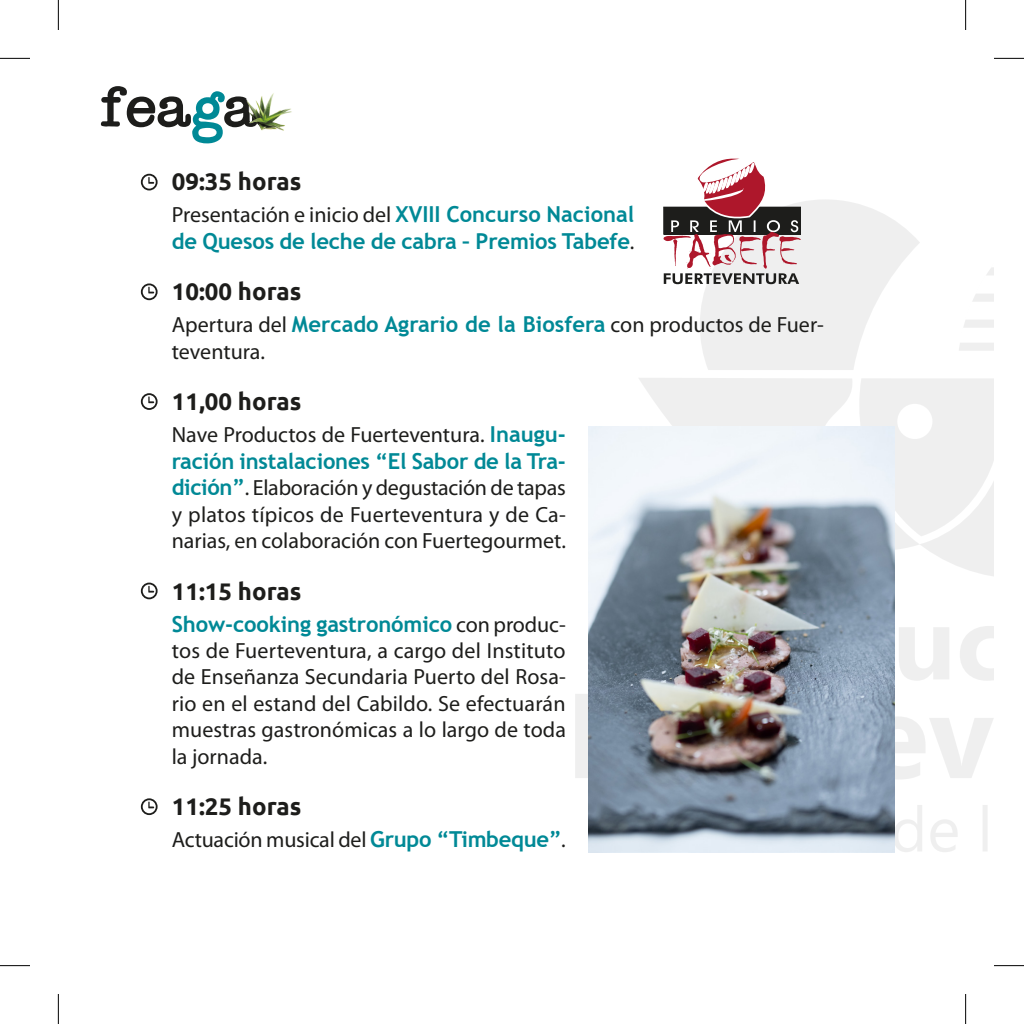
<style>
.page{position:relative;width:1024px;height:1024px;background:#fff}
.page>*{position:absolute;margin:0;border:0;box-sizing:border-box;transform-origin:0 0}
.t1{font:700 24px "Ubuntu";color:#1d1d1b}
.t2{font:22px/26.4px "Myriad Pro";color:#1d1d1b;text-align:justify}
.t3{font:700 22px "Trebuchet MS";letter-spacing:-.01em;color:#008996}
.s1{font-family:"Trebuchet MS";font-weight:700;color:#008996}
.s2{font-family:"Myriad Pro";font-weight:400;color:#1d1d1b}
</style>
<div class="page">
<svg style="left:101px;top:86px;width:139px;height:57px"></svg>
<img style="left:240px;top:93px;width:52px;height:38px">
<svg style="left:638px;top:378px;width:25px;height:49px"></svg>
<svg style="left:899px;top:626px;width:95px;height:55px"></svg>
<svg style="left:575px;top:694px;width:419px;height:85px"></svg>
<svg style="left:895px;top:805px;width:92px;height:47px"></svg>
<svg style="left:663px;top:158px;width:331px;height:418px"></svg>
<img style="left:588px;top:427px;width:307px;height:425px">
<svg style="left:141px;top:174px;width:17px;height:16px"></svg>
<svg style="left:141px;top:283px;width:17px;height:17px"></svg>
<svg style="left:141px;top:393px;width:17px;height:17px"></svg>
<svg style="left:141px;top:582px;width:17px;height:17px"></svg>
<svg style="left:141px;top:798px;width:17px;height:17px"></svg>
<hr style="left:0;top:58px;width:30px;height:1px;background:#000">
<hr style="left:994px;top:58px;width:30px;height:1px;background:#000">
<hr style="left:0;top:965px;width:30px;height:1px;background:#000">
<hr style="left:994px;top:965px;width:30px;height:1px;background:#000">
<hr style="left:58px;top:0;width:1px;height:30px;background:#000">
<hr style="left:58px;top:994px;width:1px;height:30px;background:#000">
<hr style="left:965px;top:0;width:1px;height:30px;background:#000">
<hr style="left:965px;top:994px;width:1px;height:30px;background:#000">
<p class="t1" style="left:172px;top:167px;width:131px">09:35 horas</p>
<p class="t2" style="left:172px;top:202px;width:464px">Presentación e inicio del <span class="s1">XVIII Concurso Nacional</span></p>
<p class="t3" style="left:172px;top:227px;width:464px">de Quesos de leche de cabra – Premios Tabefe<span class="s2">.</span></p>
<p class="t1" style="left:172px;top:277px;width:131px">10:00 horas</p>
<p class="t2" style="left:172px;top:311px;width:653px">Apertura del <span class="s1">Mercado Agrario de la Biosfera</span> con productos de Fuer&shy;teventura.</p>
<p class="t1" style="left:172px;top:387px;width:131px">11,00 horas</p>
<p class="t2" style="left:172px;top:421px;width:396px">Nave Productos de Fuerteventura. <span class="s1">Inaugu-</span></p>
<p class="t3" style="left:172px;top:447px;width:396px">ración instalaciones “El Sabor de la Tra-</p>
<p class="t2" style="left:172px;top:474px;width:396px"><span class="s1">dición”</span>. Elaboración y degustación de tapas y platos típicos de Fuerteventura y de Ca&shy;narias, en colaboración con Fuertegourmet.</p>
<p class="t1" style="left:172px;top:576px;width:131px">11:15 horas</p>
<p class="t3" style="left:172px;top:610px;width:396px">Show-cooking gastronómico <span class="s2">con produc-</span></p>
<p class="t2" style="left:172px;top:637px;width:396px">tos de Fuerteventura, a cargo del Instituto de Enseñanza Secundaria Puerto del Rosa&shy;rio en el estand del Cabildo. Se efectuarán muestras gastronómicas a lo largo de toda la jornada.</p>
<p class="t1" style="left:172px;top:792px;width:131px">11:25 horas</p>
<p class="t2" style="left:172px;top:826px;width:396px">Actuación musical del <span class="s1">Grupo “Timbeque”</span>.</p>
</div>
